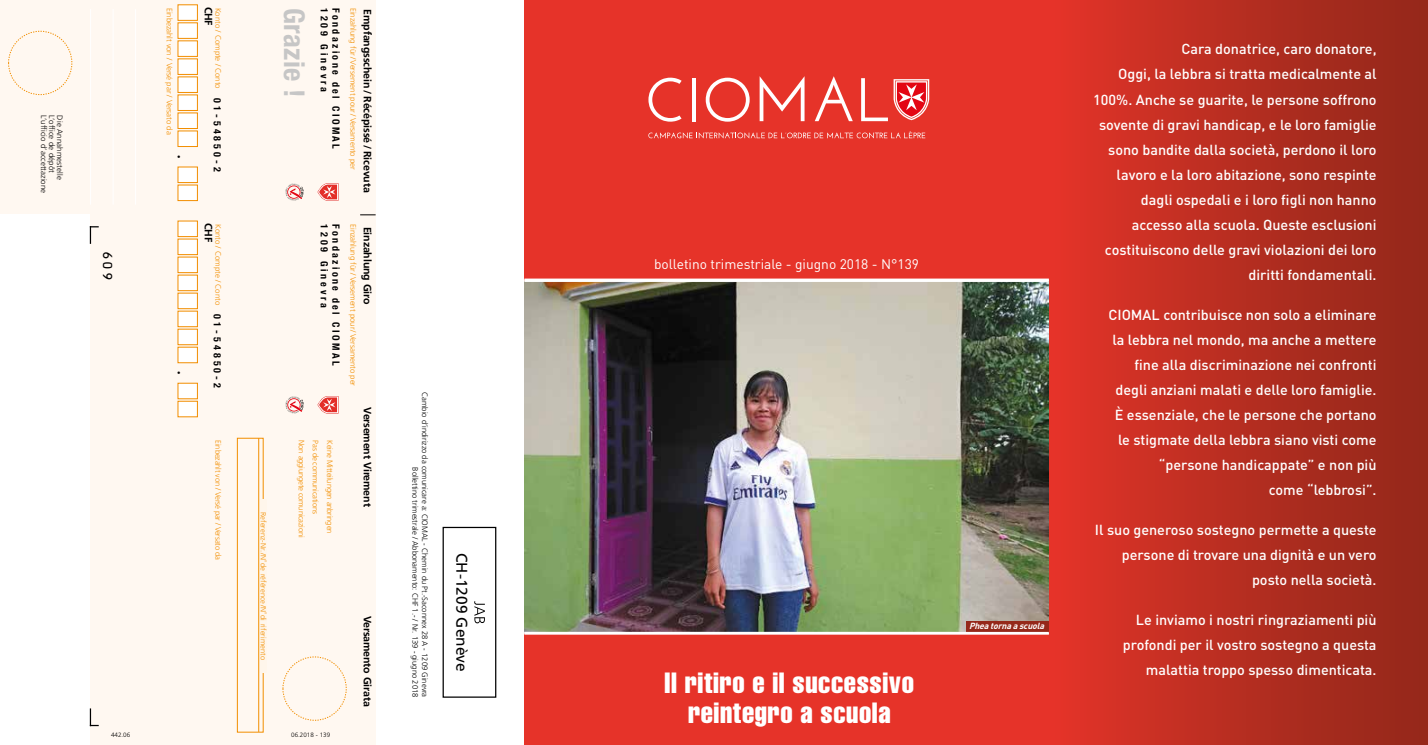
<style>
.page{position:relative;width:1428px;height:745px;background:#fff}
.page>*{position:absolute;margin:0;border:0;box-sizing:border-box;transform-origin:0 0}
.t1{font:extra-condensed 28.75px/30px "Helvetica";letter-spacing:.02em;color:#fff;text-align:center}
.t2{font:700 condensed 28.62px "Helvetica Neue";letter-spacing:.01em;color:#c6c6c6}
.t3{font:15.5px "Frutiger";color:#000}
.t4{font:500 14.38px/25px "DIN";color:#fff;text-align:right}
.t5{font:14.38px "OCR B10 Pitch BT";color:#000}
.t6{font:13.75px "DIN";color:#fff}
.t7{font:700 10.62px "Frutiger";letter-spacing:-.015em;color:#000}
.t8{font:700 condensed 10px/11.9px "Helvetica Neue";letter-spacing:.235em;color:#000}
.t9{font:italic 700 8.75px "DIN";color:#fff}
.t10{font:300 7.88px/14.1px "Frutiger";letter-spacing:-.01em;color:#f28e00}
.t11{font:300 7.88px/8px "Frutiger";color:#000}
.t12{font:300 7.5px "Frutiger";letter-spacing:.01em;color:#f28e00}
.t13{font:300 6.88px "Frutiger";color:#000}
.t14{font:300 6.25px "Frutiger";color:#000}
.t15{font:300 3.75px "Frutiger";color:#f28e00}
</style>
<div class="page">
<div style="left:1049px;top:0;width:379px;height:744px;background:linear-gradient(to right,#e23429,#90281a)"></div>
<div style="left:524px;top:0;width:528px;height:744px;background:#e63329"></div>
<img style="left:524px;top:282px;width:525px;height:349px">
<svg style="left:648px;top:78px;width:34px;height:44px"></svg>
<hr style="left:692px;top:78px;width:4px;height:43px;background:#fff">
<svg style="left:706px;top:78px;width:44px;height:44px"></svg>
<svg style="left:760px;top:76px;width:45px;height:45px"></svg>
<svg style="left:815px;top:76px;width:38px;height:45px"></svg>
<svg style="left:861px;top:78px;width:27px;height:43px"></svg>
<svg style="left:894px;top:79px;width:35px;height:41px"></svg>
<svg style="left:648px;top:131px;width:277px;height:7px"></svg>
<hr style="left:524px;top:279px;width:525px;height:3px;background:#fff">
<div style="left:967px;top:620px;width:82px;height:12px;background:#95281a"></div>
<div style="left:0;top:0;width:376px;height:744px;background:#fff8f1"></div>
<div style="left:0;top:214px;width:90px;height:530px;background:#fff"></div>
<svg style="left:90px;top:720px;width:9px;height:5px"></svg>
<svg style="left:360px;top:214px;width:16px;height:1px"></svg>
<svg style="left:8px;top:31px;width:339px;height:689px"></svg>
<div style="left:237px;top:437px;width:26px;height:295px;border:1px solid #f28e00"></div>
<div style="left:259px;top:498px;width:8px;height:174px;background:#fff6eb"></div>
<hr style="left:258px;top:438px;width:1px;height:293px;background:#f28e00">
<hr style="left:135px;top:9px;width:1px;height:195px;background:#fff">
<hr style="left:90px;top:9px;width:1px;height:195px;background:#fff">
<hr style="left:113px;top:9px;width:1px;height:195px;background:#fff">
<div style="left:178px;top:5px;width:19px;height:15px;background:#fff"></div>
<div style="left:178px;top:5px;width:20px;height:16px;border:1px solid #f28e00"></div>
<div style="left:178px;top:23px;width:19px;height:15px;background:#fff"></div>
<div style="left:178px;top:23px;width:20px;height:16px;border:1px solid #f28e00"></div>
<div style="left:178px;top:41px;width:19px;height:15px;background:#fff"></div>
<div style="left:178px;top:41px;width:20px;height:16px;border:1px solid #f28e00"></div>
<div style="left:178px;top:59px;width:19px;height:15px;background:#fff"></div>
<div style="left:178px;top:59px;width:20px;height:16px;border:1px solid #f28e00"></div>
<div style="left:178px;top:77px;width:19px;height:15px;background:#fff"></div>
<div style="left:178px;top:77px;width:20px;height:16px;border:1px solid #f28e00"></div>
<div style="left:178px;top:95px;width:19px;height:15px;background:#fff"></div>
<div style="left:178px;top:95px;width:20px;height:16px;border:1px solid #f28e00"></div>
<div style="left:178px;top:113px;width:19px;height:15px;background:#fff"></div>
<div style="left:178px;top:113px;width:20px;height:16px;border:1px solid #f28e00"></div>
<div style="left:178px;top:131px;width:19px;height:15px;background:#fff"></div>
<div style="left:178px;top:131px;width:20px;height:16px;border:1px solid #f28e00"></div>
<div style="left:178px;top:167px;width:19px;height:15px;background:#fff"></div>
<div style="left:178px;top:167px;width:20px;height:16px;border:1px solid #f28e00"></div>
<div style="left:178px;top:185px;width:19px;height:15px;background:#fff"></div>
<div style="left:178px;top:185px;width:20px;height:16px;border:1px solid #f28e00"></div>
<div style="left:178px;top:221px;width:19px;height:15px;background:#fff"></div>
<div style="left:178px;top:239px;width:19px;height:15px;background:#fff"></div>
<div style="left:178px;top:257px;width:19px;height:15px;background:#fff"></div>
<div style="left:178px;top:275px;width:19px;height:15px;background:#fff"></div>
<div style="left:178px;top:293px;width:19px;height:15px;background:#fff"></div>
<div style="left:178px;top:311px;width:19px;height:15px;background:#fff"></div>
<div style="left:178px;top:329px;width:19px;height:15px;background:#fff"></div>
<div style="left:178px;top:347px;width:19px;height:15px;background:#fff"></div>
<div style="left:178px;top:383px;width:19px;height:15px;background:#fff"></div>
<div style="left:178px;top:401px;width:19px;height:15px;background:#fff"></div>
<svg style="left:318px;top:183px;width:20px;height:18px"></svg>
<svg style="left:318px;top:396px;width:20px;height:17px"></svg>
<svg style="left:285px;top:396px;width:19px;height:17px"></svg>
<svg style="left:285px;top:183px;width:19px;height:17px"></svg>
<svg style="left:474px;top:601px;width:11px;height:22px"></svg>
<div style="left:443px;top:526px;width:53px;height:171px;border:1px solid #000"></div>
<hr style="left:524px;top:278px;width:525px;height:3px;background:#fff">
<hr style="left:524px;top:631px;width:525px;height:3px;background:#fff">
<p class="t11" style="left:64px;top:115px;width:79px;rotate:90deg">Die Annahmestelle<br>L’office de dépôt<br>L’ufficio d’accettazione</p>
<p class="t5" style="left:114px;top:251px;width:31px;rotate:90deg">609</p>
<p class="t7" style="left:215px;top:7px;width:21px;rotate:90deg">CHF</p>
<p class="t8" style="left:342px;top:8px;width:142px;rotate:90deg">Fondazione del CIOMAL<br>1209 Ginevra</p>
<p class="t10" style="left:177px;top:8px;width:128px;rotate:90deg">Einbezahlt von / Versé par / Versato da</p>
<p class="t10" style="left:360px;top:8px;width:163px;rotate:90deg">Einzahlung für /Versement pour /Versamento per</p>
<p class="t10" style="left:225px;top:8px;width:82px;rotate:90deg">Konto / Compte / Conto</p>
<h2 class="t2" style="left:312px;top:8px;width:90px;rotate:90deg">Grazie !</h2>
<p class="t7" style="left:374px;top:9px;width:185px;rotate:90deg">Empfangsschein / Récépissé / Ricevuta</p>
<p class="t7" style="left:374px;top:226px;width:79px;rotate:90deg">Einzahlung Giro</p>
<p class="t8" style="left:224px;top:98px;width:75px;rotate:90deg">01-54850-2</p>
<p class="t13" style="left:183px;top:155px;width:5px;rotate:90deg">•</p>
<p class="t7" style="left:215px;top:222px;width:21px;rotate:90deg">CHF</p>
<p class="t8" style="left:342px;top:224px;width:143px;rotate:90deg">Fondazione del CIOMAL<br>1209 Ginevra</p>
<p class="t10" style="left:360px;top:224px;width:163px;rotate:90deg">Einzahlung für /Versement pour /Versamento per</p>
<p class="t10" style="left:225px;top:224px;width:82px;rotate:90deg">Konto / Compte / Conto</p>
<p class="t8" style="left:224px;top:314px;width:75px;rotate:90deg">01-54850-2</p>
<p class="t13" style="left:183px;top:371px;width:5px;rotate:90deg">•</p>
<p class="t10" style="left:225px;top:440px;width:121px;rotate:90deg">Einbezahlt von / Versé par / Versato da</p>
<p class="t12" style="left:268px;top:511px;width:149px;rotate:90deg">Referenz-Nr./N de référence/N di riferimento</p>
<p class="t15" style="left:268px;top:560px;width:4px;rotate:90deg">o</p>
<p class="t15" style="left:268px;top:612px;width:4px;rotate:90deg">o</p>
<p class="t10" style="left:337px;top:440px;width:99px;rotate:90deg">Keine Mitteilungen anbringen<br>Pas de communications<br>Non aggiungete comunicazioni</p>
<p class="t7" style="left:374px;top:407px;width:101px;rotate:90deg">Versement Virement</p>
<p class="t7" style="left:374px;top:615px;width:92px;rotate:90deg">Versamento Girata</p>
<p class="t14" style="left:111px;top:730px;width:21px">442.06</p>
<p class="t14" style="left:291px;top:730px;width:40px">06.2018 - 139</p>
<p class="t11" style="left:430px;top:392px;width:306px;line-height:9.5px;text-align:right;rotate:90deg">Cambio d’indirizzo da comunicare a: CIOMAL - Chemin du Pt.-Saconnex 28 A - 1209 Ginevra<br>Bollettino trimestrale / Abbonamento: CHF 1.- / Nr. 139 - giugno 2018</p>
<p class="t3" style="left:471px;top:552px;width:120px;rotate:90deg">CH-1209 Genève</p>
<p class="t6" style="left:654px;top:255px;width:267px">bolletino trimestriale - giugno 2018 - N°139</p>
<h1 class="t1" style="left:665px;top:666px;width:251px">Il ritiro e il successivo reintegro a scuola</h1>
<p class="t9" style="left:969px;top:620px;width:79px">Pheatornaascuola</p>
<p class="t4" style="left:1093px;top:36px;width:285px">Cara donatrice, caro donatore,<br>Oggi, la lebbra si tratta medicalmente al 100%. Anche se guarite, le persone soffrono sovente di gravi handicap, e le loro famiglie sono bandite dalla società, perdono il loro lavoro e la loro abitazione, sono respinte dagli ospedali e i loro figli non hanno accesso alla scuola. Queste esclusioni costituiscono delle gravi violazioni dei loro diritti fondamentali.</p>
<p class="t4" style="left:1108px;top:301px;width:270px">CIOMAL contribuisce non solo a eliminare la lebbra nel mondo, ma anche a mettere fine alla discriminazione nei confronti degli anziani malati e delle loro famiglie.<br>È essenziale, che le persone che portano le stigmate della lebbra siano visti come “persone handicappate” e non più<br>come “lebbrosi”.</p>
<p class="t4" style="left:1095px;top:516px;width:283px">Il suo generoso sostegno permette a queste persone di trovare una dignità e un vero posto nella società.</p>
<p class="t4" style="left:1123px;top:606px;width:255px">Le inviamo i nostri ringraziamenti più profondi per il vostro sostegno a questa malattia troppo spesso dimenticata.</p>
</div>
